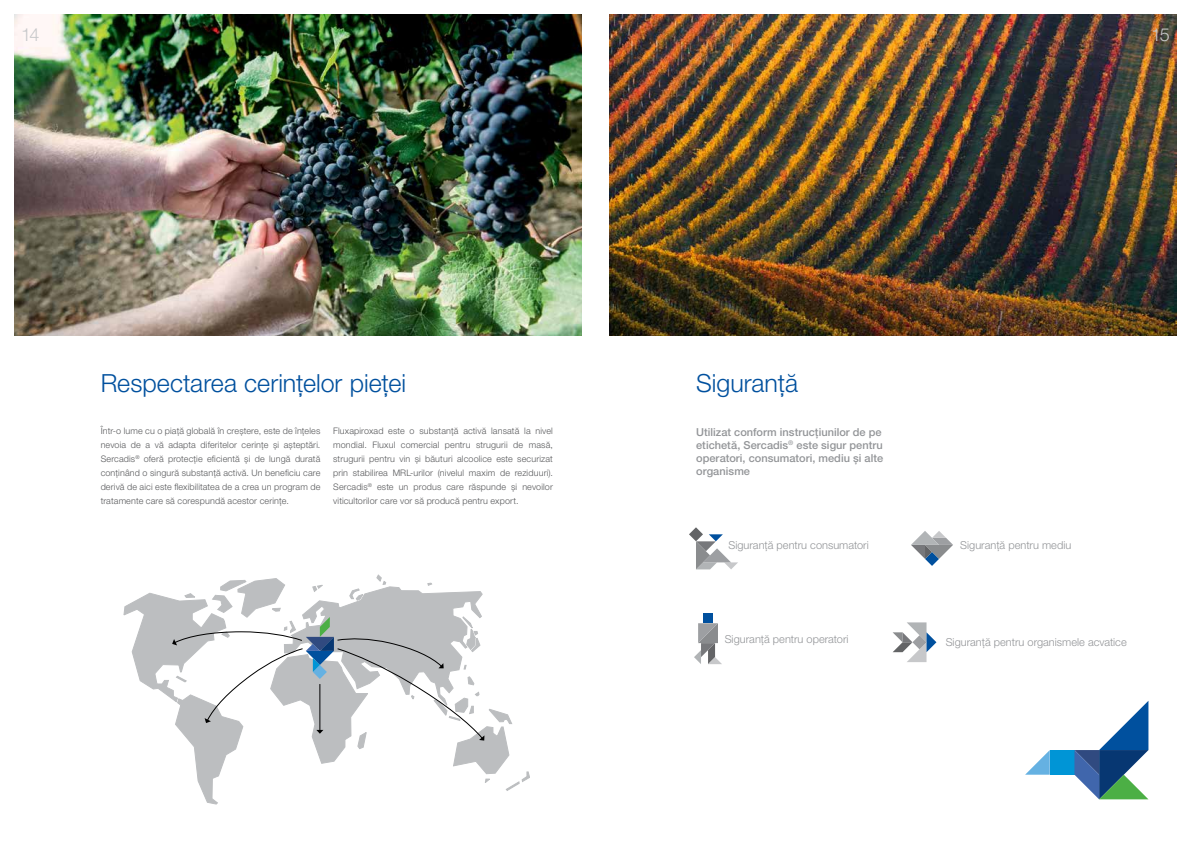
<style>
.page{position:relative;width:1191px;height:842px;background:#fff}
.page>*{position:absolute;margin:0;border:0;box-sizing:border-box;transform-origin:0 0}
.t1{font:300 25px "Helvetica Neue LT Pro";color:#00509e}
.t2{font:300 18px "Helvetica Neue LT Pro";color:#c7c8ca}
.t3{font:500 11px/13px "Helvetica Neue LT Pro";letter-spacing:.005em;color:#939598}
.t4{font:300 11px "Helvetica Neue LT Pro";color:#939598}
.t5{font:300 9px/14px "Helvetica Neue LT Pro";letter-spacing:.015em;color:#58595b;text-align:justify}
</style>
<div class="page">
<img style="left:14px;top:14px;width:567px;height:322px">
<img style="left:609px;top:14px;width:567px;height:322px">
<svg style="left:1025px;top:751px;width:24px;height:24px"></svg>
<div style="left:1049px;top:750px;width:25px;height:25px;background:#0095d6"></div>
<svg style="left:1074px;top:701px;width:74px;height:98px"></svg>
<svg style="left:689px;top:527px;width:49px;height:42px"></svg>
<svg style="left:911px;top:531px;width:42px;height:35px"></svg>
<div style="left:703px;top:613px;width:10px;height:10px;background:#00509e"></div>
<svg style="left:694px;top:623px;width:28px;height:41px"></svg>
<svg style="left:893px;top:622px;width:43px;height:40px"></svg>
<svg style="left:124px;top:575px;width:406px;height:229px"></svg>
<h2 class="t2" style="left:21px;top:24px;width:20px">14</h2>
<h2 class="t2" style="left:1151px;top:24px;width:20px">15</h2>
<h1 class="t1" style="left:101px;top:367px;width:307px">Respectarea cerințelor pieței</h1>
<h1 class="t1" style="left:696px;top:367px;width:103px">Siguranță</h1>
<p class="t5" style="left:101px;top:424px;width:221px">Într-o lume cu o piață globală în creștere, este de înțeles nevoia de a vă adapta diferitelor cerințe și așteptări.<br>Sercadis<sup>®</sup> oferă protecție eficientă și de lungă durată conținând o singură substanță activă. Un beneficiu care derivă de aici este flexibilitatea de a crea un program de tratamente care să corespundă acestor cerințe.</p>
<p class="t3" style="left:696px;top:425px;width:188px">Utilizat conform instrucțiunilor de pe etichetă, Sercadis<sup>®</sup> este sigur pentru operatori, consumatori, mediu și alte organisme</p>
<p class="t5" style="left:333px;top:424px;width:221px">Fluxapiroxad este o substanță activă lansată la nivel mondial. Fluxul comercial pentru strugurii de masă, strugurii pentru vin și băuturi alcoolice este securizat prin stabilirea MRL-urilor (nivelul maxim de reziduuri).<br>Sercadis<sup>®</sup> este un produs care răspunde și nevoilor viticultorilor care vor să producă pentru export.</p>
<p class="t4" style="left:728px;top:538px;width:142px">Siguranță pentru consumatori</p>
<p class="t4" style="left:960px;top:538px;width:113px">Siguranță pentru mediu</p>
<p class="t4" style="left:724px;top:632px;width:125px">Siguranță pentru operatori</p>
<p class="t4" style="left:945px;top:635px;width:183px">Siguranță pentru organismele acvatice</p>
</div>
